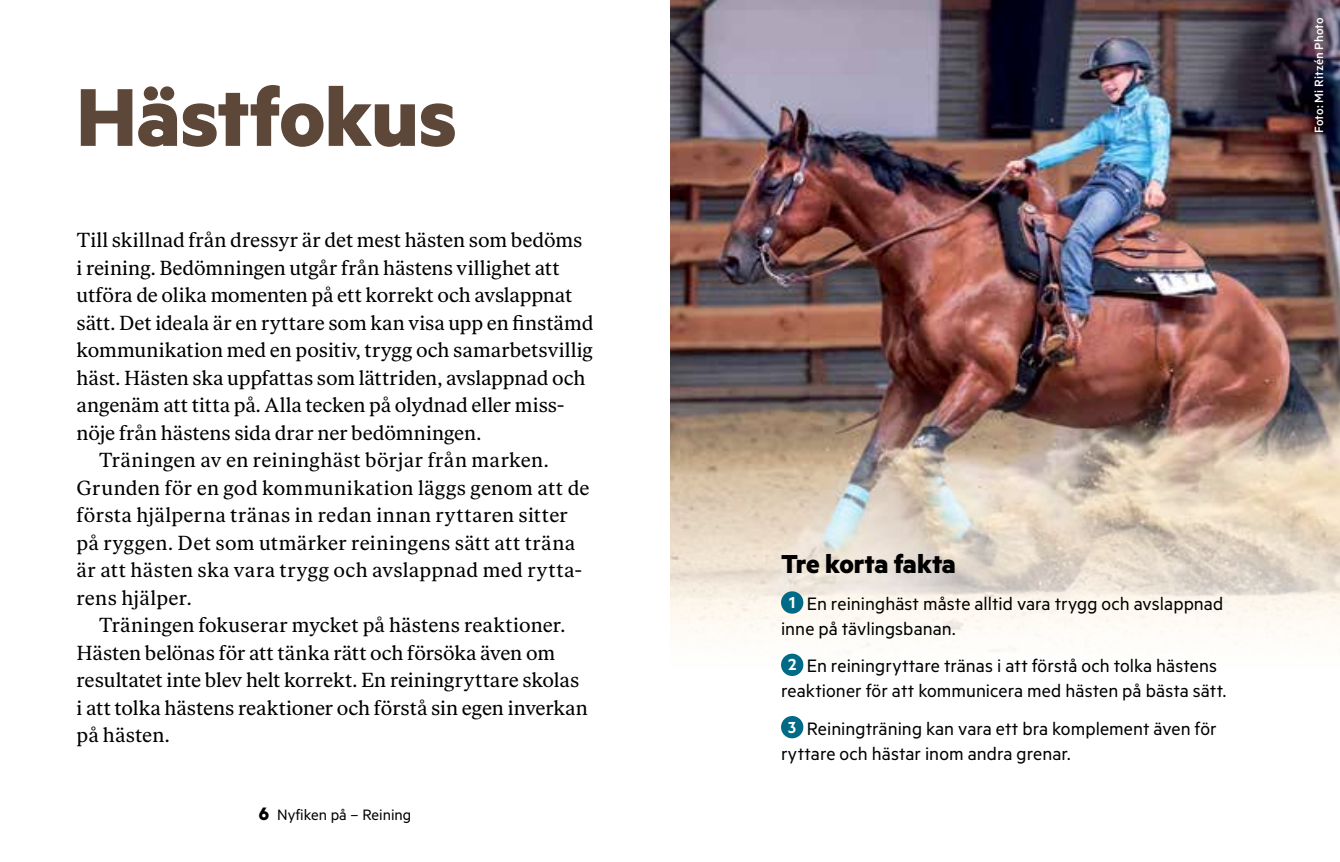
<style>
.page{position:relative;width:1340px;height:862px;background:#fff}
.page>*{position:absolute;margin:0;border:0;box-sizing:border-box;transform-origin:0 0}
.t1{font:700 92.25px "Metric";letter-spacing:-.005em;color:#5c4739}
.t2{font:700 29.25px "Metric";letter-spacing:-.015em;color:#000}
.t3{font:20.25px "Ivar Text";letter-spacing:.005em;color:#000}
.t4{font:20.25px/24.8px "Metric";letter-spacing:.005em;color:#000}
.t5{font:20.25px "Ivar Text";letter-spacing:.025em;color:#000}
.t6{font:16.88px "Metric";color:#000}
.t7{font:500 13.5px "Metric";letter-spacing:.01em;color:#fff}
.s1{font-weight:700;font-size:20.25px}
.s2{font-weight:600;font-size:18px;color:#fff}
</style>
<div class="page">
<img style="left:670px;top:0;width:669px;height:668px">
<div style="left:781px;top:591px;width:22px;height:22px;background:#006a87;border-radius:50%"></div>
<div style="left:781px;top:653px;width:22px;height:22px;background:#006a87;border-radius:50%"></div>
<div style="left:781px;top:715px;width:22px;height:23px;background:#006a87;border-radius:50%"></div>
<h1 class="t1" style="left:77px;top:61px;width:381px">Hästfokus</h1>
<p class="t3" style="left:77px;top:228px;width:507px">Till skillnad från dressyr är det mest hästen som bedöms</p>
<p class="t3" style="left:77px;top:256px;width:484px">i reining. Bedömningen utgår från hästens villighet att</p>
<p class="t3" style="left:77px;top:283px;width:497px">utföra de olika momenten på ett korrekt och avslappnat</p>
<p class="t3" style="left:77px;top:311px;width:518px">sätt. Det ideala är en ryttare som kan visa upp en finstämd</p>
<p class="t3" style="left:77px;top:338px;width:518px">kommunikation med en positiv, trygg och samarbetsvillig</p>
<p class="t3" style="left:77px;top:365px;width:510px">häst. Hästen ska uppfattas som lättriden, avslappnad och</p>
<p class="t3" style="left:77px;top:393px;width:489px">angenäm att titta på. Alla tecken på olydnad eller miss-</p>
<p class="t3" style="left:77px;top:420px;width:406px">nöje från hästens sida drar ner bedömningen.</p>
<p class="t3" style="left:99px;top:448px;width:451px">Träningen av en reininghäst börjar från marken.</p>
<p class="t3" style="left:77px;top:475px;width:514px">Grunden för en god kommunikation läggs genom att de</p>
<p class="t5" style="left:77px;top:503px;width:493px">första hjälperna tränas in redan innan ryttaren sitter</p>
<p class="t3" style="left:77px;top:530px;width:500px">på ryggen. Det som utmärker reiningens sätt att träna</p>
<p class="t3" style="left:77px;top:558px;width:507px">är att hästen ska vara trygg och avslappnad med rytta-</p>
<p class="t3" style="left:77px;top:585px;width:117px">rens hjälper.</p>
<p class="t3" style="left:99px;top:613px;width:468px">Träningen fokuserar mycket på hästens reaktioner.</p>
<p class="t3" style="left:77px;top:640px;width:480px">Hästen belönas för att tänka rätt och försöka även om</p>
<p class="t3" style="left:77px;top:667px;width:504px">resultatet inte blev helt korrekt. En reiningryttare skolas</p>
<p class="t3" style="left:77px;top:695px;width:513px">i att tolka hästens reaktioner och förstå sin egen inverkan</p>
<p class="t3" style="left:77px;top:722px;width:95px">på hästen.</p>
<p class="t6" style="left:259px;top:804px;width:154px"><span class="s1">6</span> Nyfiken på – Reining</p>
<p class="t7" style="left:1310px;top:133px;width:117px;rotate:-90deg">Foto: Mi Ritzén Photo</p>
<h2 class="t2" style="left:781px;top:545px;width:176px">Tre korta fakta</h2>
<p class="t4" style="left:781px;top:590px;width:444px;text-indent:8px"><span class="s2">1</span> En reininghäst måste alltid vara trygg och avslappnad inne på tävlingsbanan.</p>
<p class="t4" style="left:781px;top:652px;width:447px;text-align:center"><span class="s2">2</span> En reiningryttare tränas i att förstå och tolka hästens reaktioner för att kommunicera med hästen på bästa sätt.</p>
<p class="t4" style="left:781px;top:715px;width:437px;text-indent:7px"><span class="s2">3</span> Reiningträning kan vara ett bra komplement även för ryttare och hästar inom andra grenar.</p>
</div>
